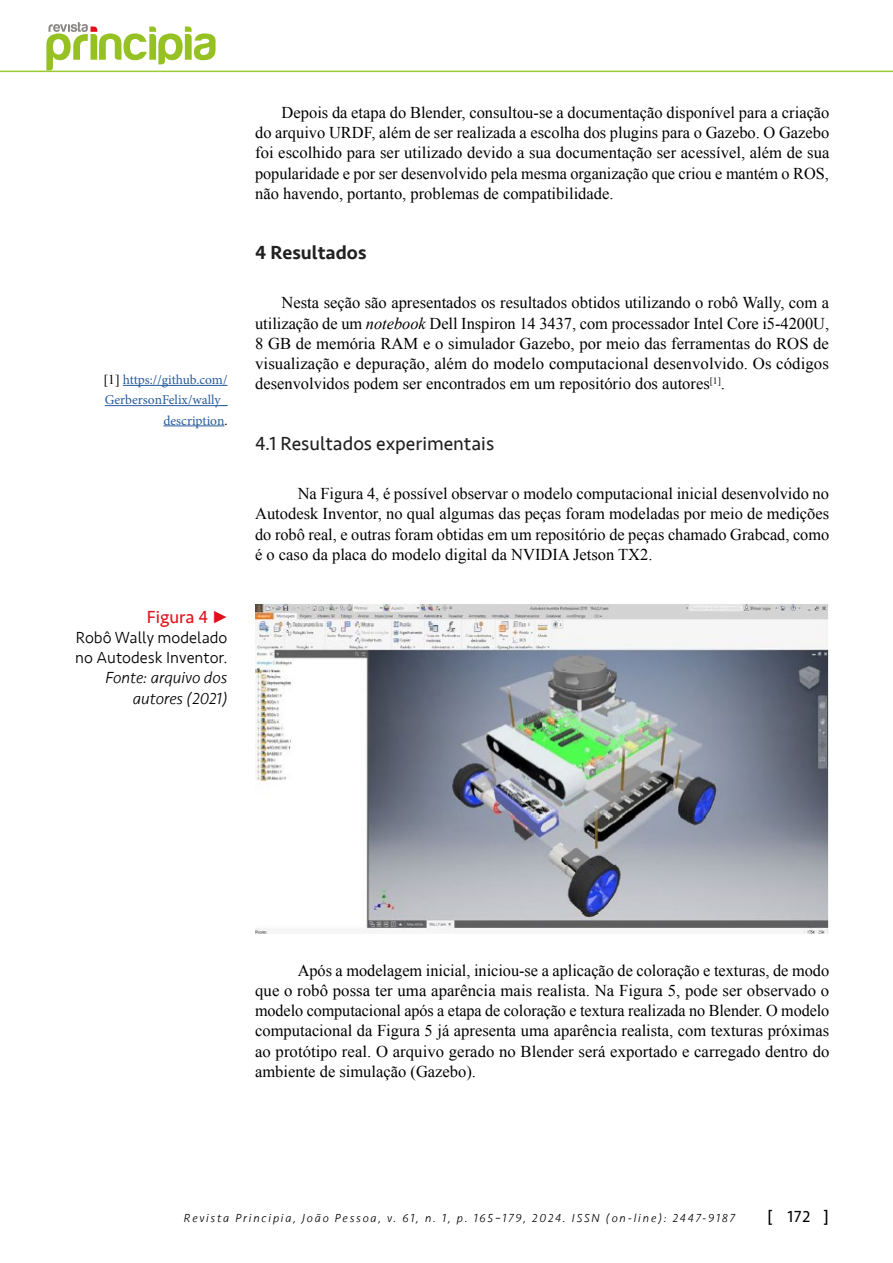
<style>
.page{position:relative;width:893px;height:1263px;background:#fff}
.page>*{position:absolute;margin:0;border:0;box-sizing:border-box;transform-origin:0 0}
.t1{font:19.5px "Seravek";color:#212121}
.t2{font:500 19.5px "Seravek";color:#212121}
.t3{font:18px "Seravek";color:#e2101a}
.t4{font:16.5px/20.2px "Times New Roman";color:#000;text-align:justify}
.t5{font:300 16.5px/20.2px "Seravek";color:#000}
.t6{font:italic 300 16.5px/20.2px "Seravek";color:#000;text-align:right}
.t7{font:16.5px "Seravek";color:#000}
.t8{font:13.5px/20.2px "Minion Pro";color:#275b9b;text-align:right}
.t9{font:italic 300 12px "Seravek";letter-spacing:.15em;color:#000}
.s1{font-family:"Times New Roman";color:#000}
.s2{color:#000}
.s3{font-style:italic}
</style>
<div class="page">
<hr style="left:0;top:71px;width:893px;height:1px;background:#9c3">
<img style="left:255px;top:604px;width:574px;height:329px">
<hr style="left:123px;top:385px;width:104px;height:1px;background:#275b9b">
<hr style="left:105px;top:405px;width:122px;height:1px;background:#275b9b">
<hr style="left:163px;top:426px;width:61px;height:1px;background:#275b9b">
<svg style="left:46px;top:22px;width:170px;height:49px"></svg>
<p class="t8" style="left:104px;top:370px;width:125px"><span class="s1">[1]</span> https://github.com/<br>GerbersonFelix/wally_ description<span class="s2">.</span></p>
<p class="t3" style="left:147px;top:603px;width:82px">Figura 4 •</p>
<p class="t5" style="left:75px;top:627px;width:154px">Robô Wally modelado no Autodesk Inventor.</p>
<p class="t6" style="left:105px;top:668px;width:124px">Fonte: arquivo dos autores (2021)</p>
<p class="t4" style="left:255px;top:102px;width:576px;text-indent:26px">Depois da etapa do Blender, consultou-se a documentação disponível para a criação do arquivo URDF, além de ser realizada a escolha dos plugins para o Gazebo. O Gazebo foi escolhido para ser utilizado devido a sua documentação ser acessível, além de sua popularidade e por ser desenvolvido pela mesma organização que criou e mantém o ROS, não havendo, portanto, problemas de compatibilidade.</p>
<p class="t2" style="left:255px;top:241px;width:113px">4 Resultados</p>
<p class="t4" style="left:255px;top:293px;width:576px;text-indent:26px">Nesta seção são apresentados os resultados obtidos utilizando o robô Wally, com a utilização de um <span class="s3">notebook</span> Dell Inspiron 14 3437, com processador Intel Core i5-4200U, 8 GB de memória RAM e o simulador Gazebo, por meio das ferramentas do ROS de visualização e depuração, além do modelo computacional desenvolvido. Os códigos desenvolvidos podem ser encontrados em um repositório dos autores<sup>[1]</sup>.</p>
<p class="t1" style="left:255px;top:428px;width:240px">4.1 Resultados experimentais</p>
<p class="t4" style="left:255px;top:483px;width:576px;text-indent:43px">Na Figura 4, é possível observar o modelo computacional inicial desenvolvido no Autodesk Inventor, no qual algumas das peças foram modeladas por meio de medições do robô real, e outras foram obtidas em um repositório de peças chamado Grabcad, como é o caso da placa do modelo digital da NVIDIA Jetson TX2.</p>
<p class="t4" style="left:255px;top:960px;width:576px;text-indent:43px">Após a modelagem inicial, iniciou-se a aplicação de coloração e texturas, de modo que o robô possa ter uma aparência mais realista. Na Figura 5, pode ser observado o modelo computacional após a etapa de coloração e textura realizada no Blender. O modelo computacional da Figura 5 já apresenta uma aparência realista, com texturas próximas ao protótipo real. O arquivo gerado no Blender será exportado e carregado dentro do ambiente de simulação (Gazebo).</p>
<p class="t9" style="left:184px;top:1211px;width:553px">Revista Principia, João Pessoa, v. 61, n. 1, p. 165–179, 2024. ISSN (on-line): 2447-9187</p>
<p class="t7" style="left:767px;top:1204px;width:64px">[ 172 ]</p>
</div>
